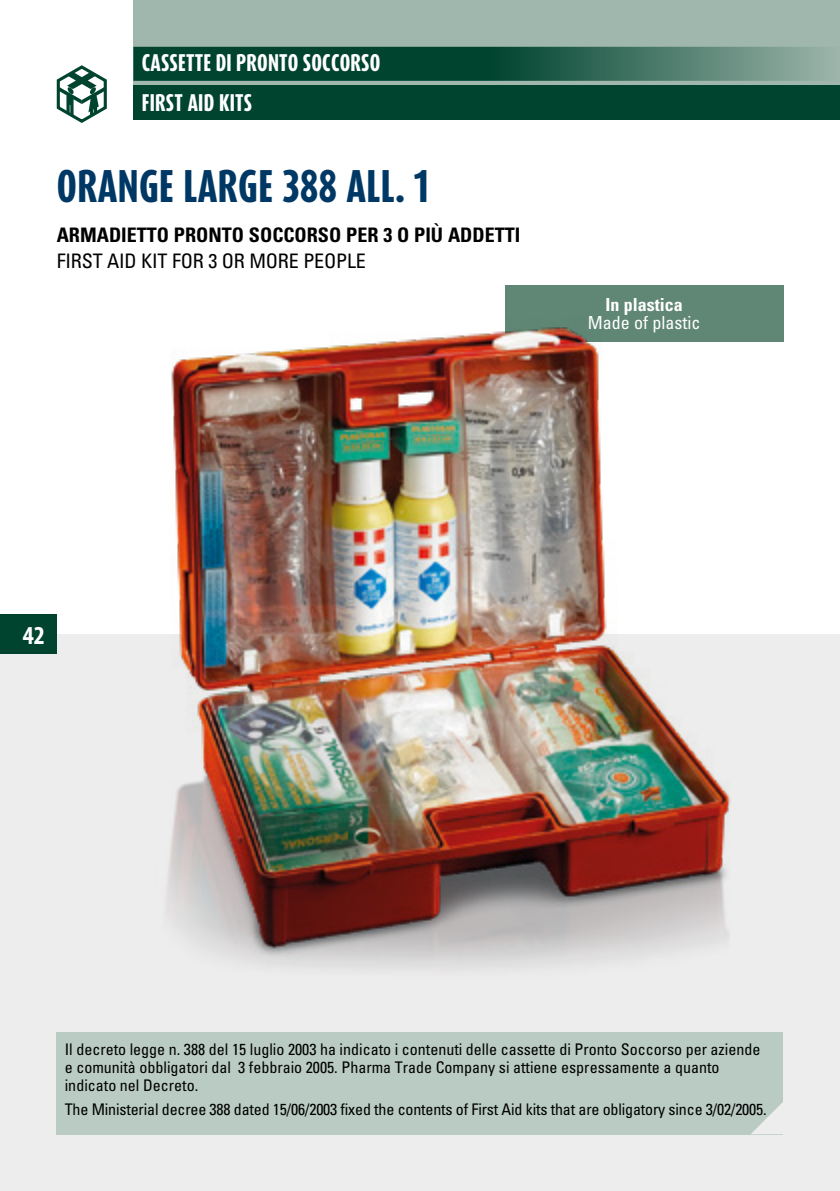
<style>
.page{position:relative;width:840px;height:1191px;background:#fff}
.page>*{position:absolute;margin:0;border:0;box-sizing:border-box;transform-origin:0 0}
.t1{font:800 38px "Dax Compact Pro";letter-spacing:.01em;color:#003865}
.t2{font:700 condensed 26px "Myriad Pro";color:#fff}
.t3{font:700 condensed 20px "Univers LT Std";color:#000}
.t4{font:800 20px "Dax Compact Pro";letter-spacing:.01em;color:#fff}
.t5{font:condensed 20px "Univers LT Std";letter-spacing:-.01em;color:#000}
.t6{font:condensed 18px "Univers LT Std";color:#fff}
.t7{font:700 condensed 18px "Univers LT Std";color:#fff}
.t8{font:condensed 16px/18px "Univers LT Std";color:#000}
</style>
<div class="page">
<div style="left:133px;top:0;width:706px;height:119px;background:#9fb7ac"></div>
<svg style="left:133px;top:47px;width:687px;height:34px;background:#245e4c"></svg>
<div style="left:0;top:634px;width:839px;height:557px;background:#ededed"></div>
<div style="left:133px;top:85px;width:706px;height:34px;background:#004430"></div>
<div style="left:0;top:614px;width:56px;height:40px;background:#004430"></div>
<div style="left:56px;top:1032px;width:727px;height:102px;background:#b9cbc3"></div>
<svg style="left:751px;top:1103px;width:31px;height:31px"></svg>
<svg style="left:56px;top:65px;width:51px;height:58px"></svg>
<div style="left:505px;top:285px;width:277px;height:56px;background:#608776"></div>
<img style="left:107px;top:327px;width:658px;height:656px">
<p class="t4" style="left:142px;top:49px;width:240px">CASSETTE DI PRONTO SOCCORSO</p>
<p class="t4" style="left:142px;top:89px;width:112px">FIRST AID KITS</p>
<h1 class="t1" style="left:57px;top:161px;width:373px">ORANGE LARGE 388 ALL. 1</h1>
<p class="t3" style="left:57px;top:223px;width:465px">ARMADIETTO PRONTO SOCCORSO PER 3 O PIÙ ADDETTI</p>
<p class="t5" style="left:57px;top:248px;width:310px">FIRST AID KIT FOR 3 OR MORE PEOPLE</p>
<p class="t7" style="left:605px;top:293px;width:79px">In plastica</p>
<p class="t6" style="left:587px;top:311px;width:114px">Made of plastic</p>
<h2 class="t2" style="left:23px;top:619px;width:24px">42</h2>
<p class="t8" style="left:65px;top:1040px;width:696px">Il decreto legge n. 388 del 15 luglio 2003 ha indicato i contenuti delle cassette di Pronto Soccorso per aziende e comunità obbligatori dal 3 febbraio 2005. Pharma Trade Company si attiene espressamente a quanto indicato nel Decreto.</p>
<p class="t8" style="left:65px;top:1099px;width:703px">The Ministerial decree 388 dated 15/06/2003 fixed the contents of First Aid kits that are obligatory since 3/02/2005.</p>
</div>
